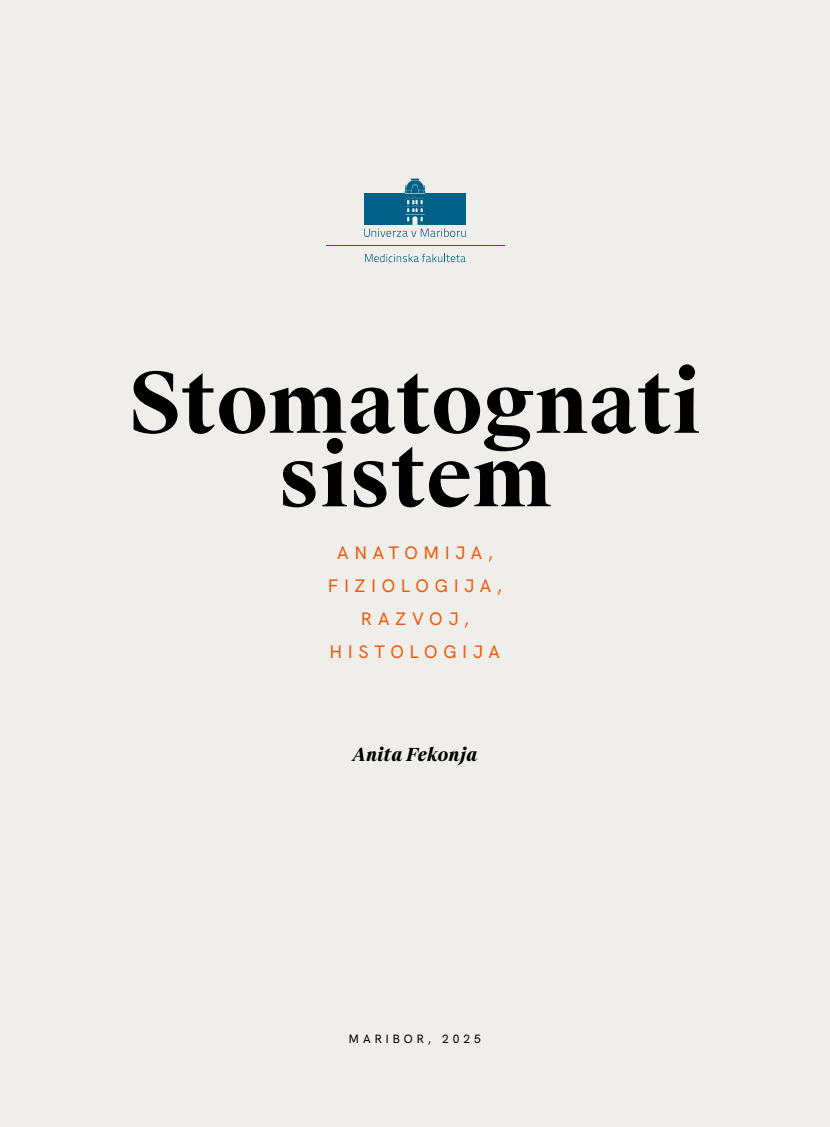
<style>
.page{position:relative;width:830px;height:1127px;background:#fff}
.page>*{position:absolute;margin:0;border:0;box-sizing:border-box;transform-origin:0 0}
.BODY_besedilo{font:700 82.5px/73.5px "Suisse Works";color:#000;text-align:center}
.BODY_besedilo-2{font:18px "Hanken Grotesk";letter-spacing:.335em;color:#ea5b0b}
.BODY_besedilo-3{font:italic 700 18px "Suisse Works";color:#000}
.BODY_besedilo-4{font:12px "Hanken Grotesk";letter-spacing:.335em;color:#000}
</style>
<div class="page">
<div style="left:0;top:0;width:829px;height:1127px;background:#f0eeeb"></div>
<div style="left:425px;top:194px;width:41px;height:31px;background:#006085"></div>
<svg style="left:364px;top:179px;width:101px;height:58px"></svg>
<svg style="left:365px;top:254px;width:100px;height:8px"></svg>
<hr style="left:326px;top:245px;width:177px;height:1px;background:#006085">
<p class="BODY_besedilo" style="left:129px;top:369px;width:573px">Stomatognati sistem</p>
<p class="BODY_besedilo-2" style="left:337px;top:541px;width:157px">ANATOMIJA,</p>
<p class="BODY_besedilo-2" style="left:328px;top:574px;width:175px">FIZIOLOGIJA,</p>
<p class="BODY_besedilo-2" style="left:361px;top:607px;width:109px">RAZVOJ,</p>
<p class="BODY_besedilo-2" style="left:330px;top:640px;width:171px">HISTOLOGIJA</p>
<p class="BODY_besedilo-3" style="left:352px;top:743px;width:127px">Anita Fekonja</p>
<p class="BODY_besedilo-4" style="left:349px;top:1031px;width:133px">MARIBOR, 2025</p>
</div>
